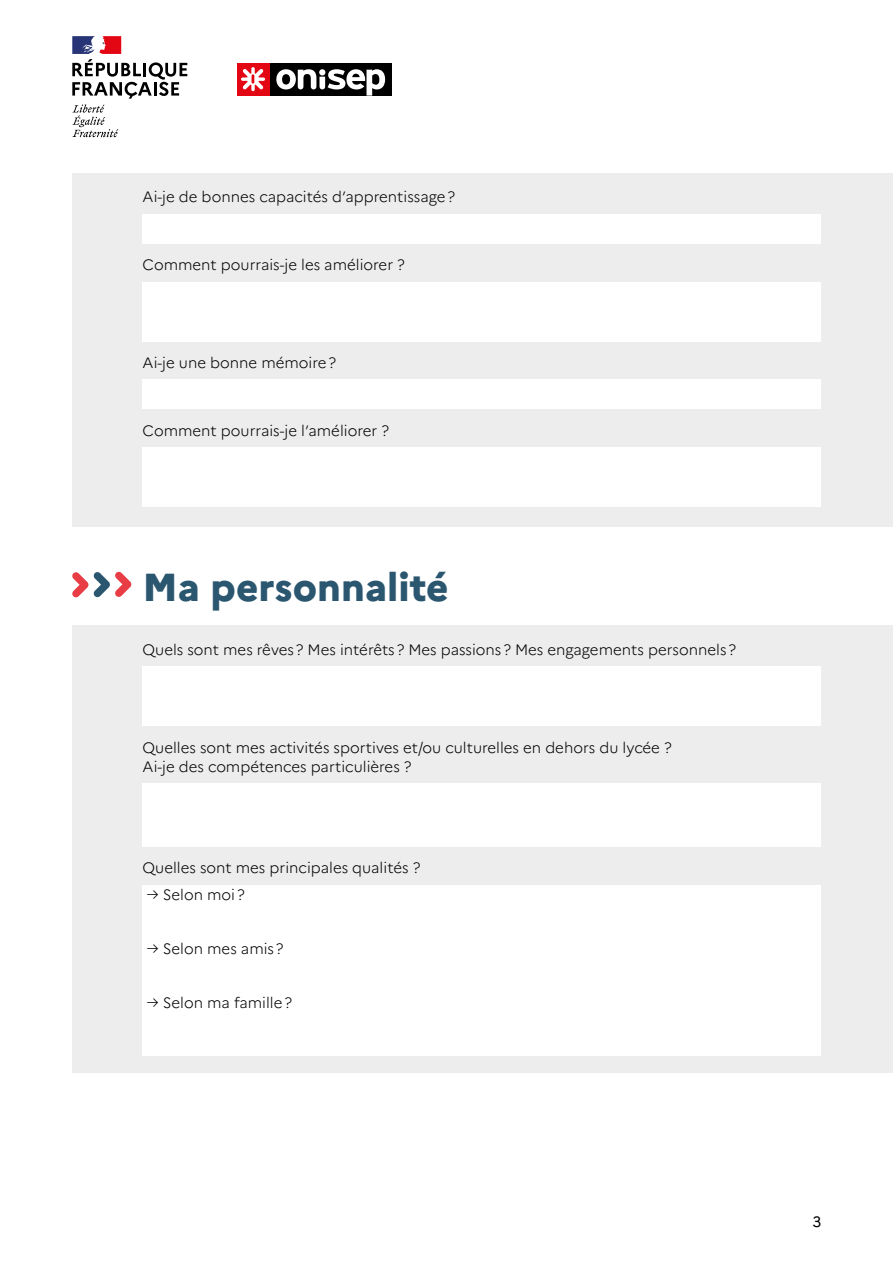
<style>
.page{position:relative;width:893px;height:1263px;background:#fff}
.page>*{position:absolute;margin:0;border:0;box-sizing:border-box;transform-origin:0 0}
.t1{font:800 39px "Marianne";color:#2b566f}
.t2{font:300 15px/18.8px "Marianne";color:#000}
.t3{font:15px "Marianne";color:#000}
</style>
<div class="page">
<svg style="left:72px;top:36px;width:115px;height:101px"></svg>
<div style="left:269px;top:63px;width:123px;height:33px;background:#000"></div>
<svg style="left:276px;top:69px;width:109px;height:27px"></svg>
<div style="left:237px;top:63px;width:32px;height:33px;background:#e30613"></div>
<svg style="left:241px;top:67px;width:24px;height:24px"></svg>
<div style="left:72px;top:173px;width:821px;height:354px;background:#ededed"></div>
<div style="left:72px;top:625px;width:821px;height:448px;background:#ededed"></div>
<div style="left:143px;top:214px;width:678px;height:30px;background:#fff"></div>
<div style="left:143px;top:282px;width:678px;height:59px;background:#fff"></div>
<div style="left:143px;top:379px;width:678px;height:30px;background:#fff"></div>
<div style="left:143px;top:447px;width:678px;height:60px;background:#fff"></div>
<div style="left:143px;top:666px;width:678px;height:60px;background:#fff"></div>
<div style="left:143px;top:783px;width:678px;height:64px;background:#fff"></div>
<div style="left:143px;top:885px;width:678px;height:170px;background:#fff"></div>
<svg style="left:72px;top:571px;width:59px;height:26px"></svg>
<p class="t2" style="left:143px;top:188px;width:314px">Ai-je de bonnes capacités d’apprentissage?</p>
<p class="t2" style="left:143px;top:255px;width:264px">Comment pourrais-je les améliorer ?</p>
<p class="t2" style="left:143px;top:353px;width:195px">Ai-je une bonne mémoire?</p>
<p class="t2" style="left:143px;top:421px;width:248px">Comment pourrais-je l’améliorer ?</p>
<h1 class="t1" style="left:143px;top:564px;width:308px">Ma personnalité</h1>
<p class="t2" style="left:143px;top:640px;width:595px">Quels sont mes rêves? Mes intérêts? Mes passions? Mes engagements personnels?</p>
<p class="t2" style="left:143px;top:738px;width:530px">Quelles sont mes activités sportives et/ou culturelles en dehors du lycée ?<br>Ai-je des compétences particulières ?</p>
<p class="t2" style="left:143px;top:859px;width:279px">Quelles sont mes principales qualités ?</p>
<p class="t2" style="left:147px;top:886px;width:99px">→ Selon moi?</p>
<p class="t2" style="left:147px;top:940px;width:138px">→ Selon mes amis?</p>
<p class="t2" style="left:147px;top:994px;width:147px">→ Selon ma famille?</p>
<p class="t3" style="left:812px;top:1213px;width:10px">3</p>
</div>
